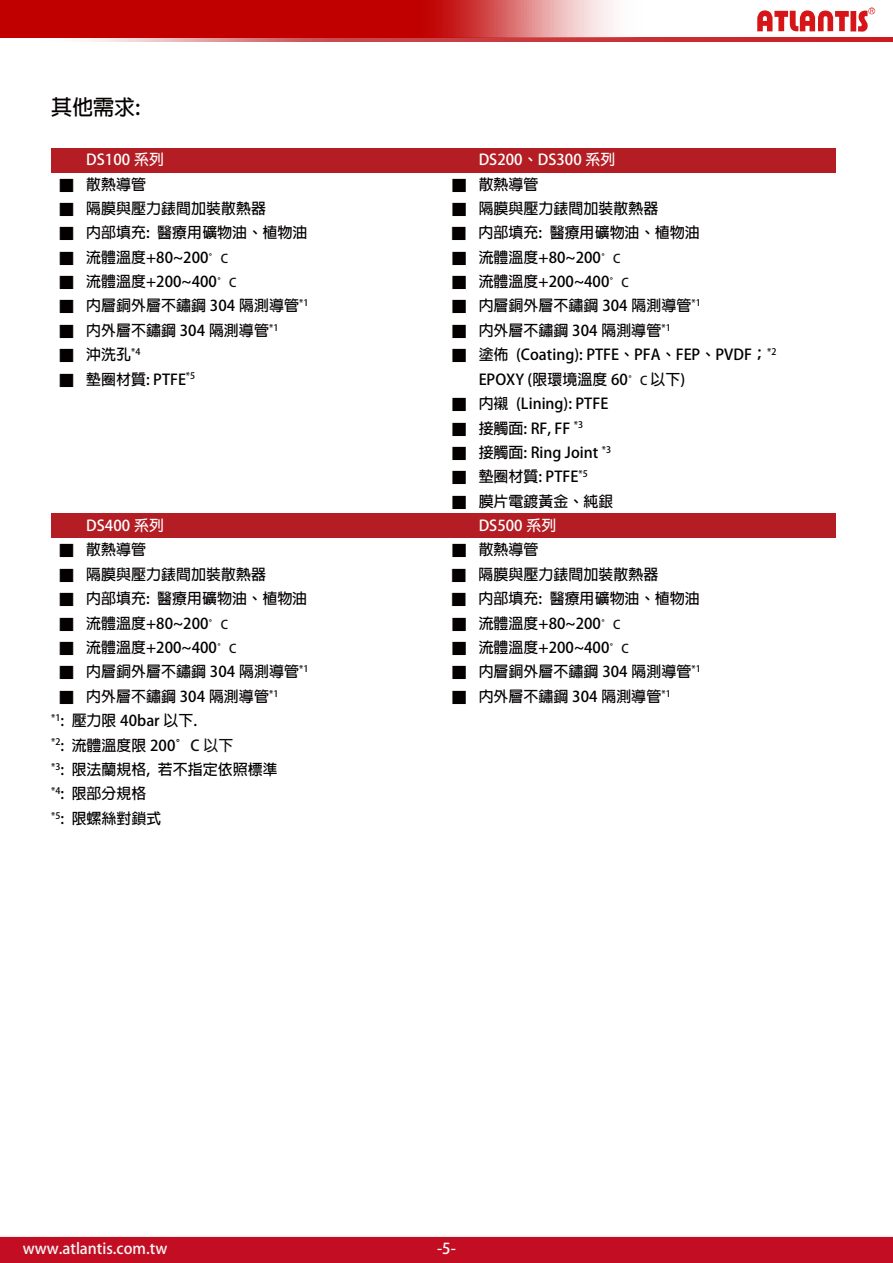
<style>
.page{position:relative;width:893px;height:1263px;background:#fff}
.page>*{position:absolute;margin:0;border:0;box-sizing:border-box;transform-origin:0 0}
.t1{font:700 21px "Adobe Fan Heiti Std";color:#040000}
.t2{font:700 15px/24.5px "Adobe Fan Heiti Std";color:#040000}
.t3{font:700 15px "Adobe Fan Heiti Std";letter-spacing:.005em;color:#fff}
.t4{font:700 15px "Adobe Fan Heiti Std";color:#f7f7f7}
.s1{font-family:"P Ming Li U";font-weight:400}
.s2{font-size:12px;color:#101010}
.s3{color:#101010}
</style>
<div class="page">
<svg style="left:757px;top:8px;width:118px;height:24px"></svg>
<div style="left:0;top:1237px;width:893px;height:26px;background:#c30d23"></div>
<div style="left:51px;top:148px;width:393px;height:24px;background:#b31d23"></div>
<div style="left:444px;top:148px;width:392px;height:24px;background:#b31d23"></div>
<div style="left:51px;top:514px;width:393px;height:24px;background:#b31d23"></div>
<div style="left:444px;top:514px;width:392px;height:24px;background:#b31d23"></div>
<svg style="left:86px;top:38px;width:807px;height:3px;background:#d05457"></svg>
<svg style="left:0;top:0;width:662px;height:38px;background:#cc3434"></svg>
<h1 class="t1" style="left:51px;top:95px;width:91px">其他需求:</h1>
<p class="t3" style="left:86px;top:151px;width:79px">DS100 系列</p>
<p class="t3" style="left:479px;top:151px;width:138px">DS200、DS300 系列</p>
<p class="t2" style="left:59px;top:172px;width:88px"><span class="s1">■</span> 散熱導管</p>
<p class="t2" style="left:452px;top:172px;width:88px"><span class="s1">■</span> 散熱導管</p>
<p class="t2" style="left:59px;top:197px;width:208px"><span class="s1">■</span> 隔膜與壓力錶間加裝散熱器</p>
<p class="t2" style="left:452px;top:197px;width:208px"><span class="s1">■</span> 隔膜與壓力錶間加裝散熱器</p>
<p class="t2" style="left:59px;top:221px;width:250px"><span class="s1">■</span> 內部填充: 醫療用礦物油、植物油</p>
<p class="t2" style="left:452px;top:221px;width:250px"><span class="s1">■</span> 內部填充: 醫療用礦物油、植物油</p>
<p class="t2" style="left:59px;top:245px;width:170px"><span class="s1">■</span> 流體溫度+80~200<span class="s2">°C</span></p>
<p class="t2" style="left:452px;top:245px;width:170px"><span class="s1">■</span> 流體溫度+80~200<span class="s2">°C</span></p>
<p class="t2" style="left:59px;top:270px;width:179px"><span class="s1">■</span> 流體溫度+200~400<span class="s2">°C</span></p>
<p class="t2" style="left:452px;top:270px;width:179px"><span class="s1">■</span> 流體溫度+200~400<span class="s2">°C</span></p>
<p class="t2" style="left:59px;top:294px;width:251px"><span class="s1">■</span> 內層銅外層不鏽鋼 304 隔測導管<sup>*1</sup></p>
<p class="t2" style="left:452px;top:294px;width:251px"><span class="s1">■</span> 內層銅外層不鏽鋼 304 隔測導管<sup>*1</sup></p>
<p class="t2" style="left:59px;top:319px;width:221px"><span class="s1">■</span> 內外層不鏽鋼 304 隔測導管<sup>*1</sup></p>
<p class="t2" style="left:452px;top:319px;width:221px"><span class="s1">■</span> 內外層不鏽鋼 304 隔測導管<sup>*1</sup></p>
<p class="t2" style="left:59px;top:343px;width:83px"><span class="s1">■</span> 沖洗孔<sup>*4</sup></p>
<p class="t2" style="left:452px;top:343px;width:326px"><span class="s1">■</span> 塗佈 (Coating): PTFE、PFA、FEP、PVDF；<sup>*2</sup></p>
<p class="t2" style="left:59px;top:367px;width:138px"><span class="s1">■</span> 墊圈材質: PTFE<sup>*5</sup></p>
<p class="t2" style="left:479px;top:367px;width:208px">EPOXY (限環境溫度 60<span class="s2">°C</span> 以下)</p>
<p class="t2" style="left:452px;top:392px;width:158px"><span class="s1">■</span> 內襯 (Lining): PTFE</p>
<p class="t2" style="left:452px;top:416px;width:133px"><span class="s1">■</span> 接觸面: RF, FF <sup>*3</sup></p>
<p class="t2" style="left:452px;top:440px;width:161px"><span class="s1">■</span> 接觸面: Ring Joint <sup>*3</sup></p>
<p class="t2" style="left:452px;top:465px;width:138px"><span class="s1">■</span> 墊圈材質: PTFE<sup>*5</sup></p>
<p class="t2" style="left:452px;top:489px;width:163px"><span class="s1">■</span> 膜片電鍍黃金、純銀</p>
<p class="t3" style="left:86px;top:517px;width:79px">DS400 系列</p>
<p class="t3" style="left:479px;top:517px;width:79px">DS500 系列</p>
<p class="t2" style="left:59px;top:538px;width:88px"><span class="s1">■</span> 散熱導管</p>
<p class="t2" style="left:452px;top:538px;width:88px"><span class="s1">■</span> 散熱導管</p>
<p class="t2" style="left:59px;top:562px;width:208px"><span class="s1">■</span> 隔膜與壓力錶間加裝散熱器</p>
<p class="t2" style="left:452px;top:562px;width:208px"><span class="s1">■</span> 隔膜與壓力錶間加裝散熱器</p>
<p class="t2" style="left:59px;top:587px;width:250px"><span class="s1">■</span> 內部填充: 醫療用礦物油、植物油</p>
<p class="t2" style="left:452px;top:587px;width:250px"><span class="s1">■</span> 內部填充: 醫療用礦物油、植物油</p>
<p class="t2" style="left:59px;top:611px;width:170px"><span class="s1">■</span> 流體溫度+80~200<span class="s2">°C</span></p>
<p class="t2" style="left:452px;top:611px;width:170px"><span class="s1">■</span> 流體溫度+80~200<span class="s2">°C</span></p>
<p class="t2" style="left:59px;top:636px;width:179px"><span class="s1">■</span> 流體溫度+200~400<span class="s2">°C</span></p>
<p class="t2" style="left:452px;top:636px;width:179px"><span class="s1">■</span> 流體溫度+200~400<span class="s2">°C</span></p>
<p class="t2" style="left:59px;top:660px;width:251px"><span class="s1">■</span> 內層銅外層不鏽鋼 304 隔測導管<sup>*1</sup></p>
<p class="t2" style="left:452px;top:660px;width:251px"><span class="s1">■</span> 內層銅外層不鏽鋼 304 隔測導管<sup>*1</sup></p>
<p class="t2" style="left:59px;top:684px;width:221px"><span class="s1">■</span> 內外層不鏽鋼 304 隔測導管<sup>*1</sup></p>
<p class="t2" style="left:452px;top:684px;width:221px"><span class="s1">■</span> 內外層不鏽鋼 304 隔測導管<sup>*1</sup></p>
<p class="t2" style="left:51px;top:709px;width:228px"><sup>*1</sup>: 壓力限 40bar 以下.<br><sup>*2</sup>: 流體溫度限 200<span class="s3">°C 以下<br></span><sup>*3</sup>: 限法蘭規格, 若不指定依照標準<sup>*4</sup>: 限部分規格<br><sup>*5</sup>: 限螺絲對鎖式</p>
<p class="t4" style="left:23px;top:1239px;width:146px">www.atlantis.com.tw</p>
<p class="t3" style="left:437px;top:1239px;width:20px">-5-</p>
</div>
